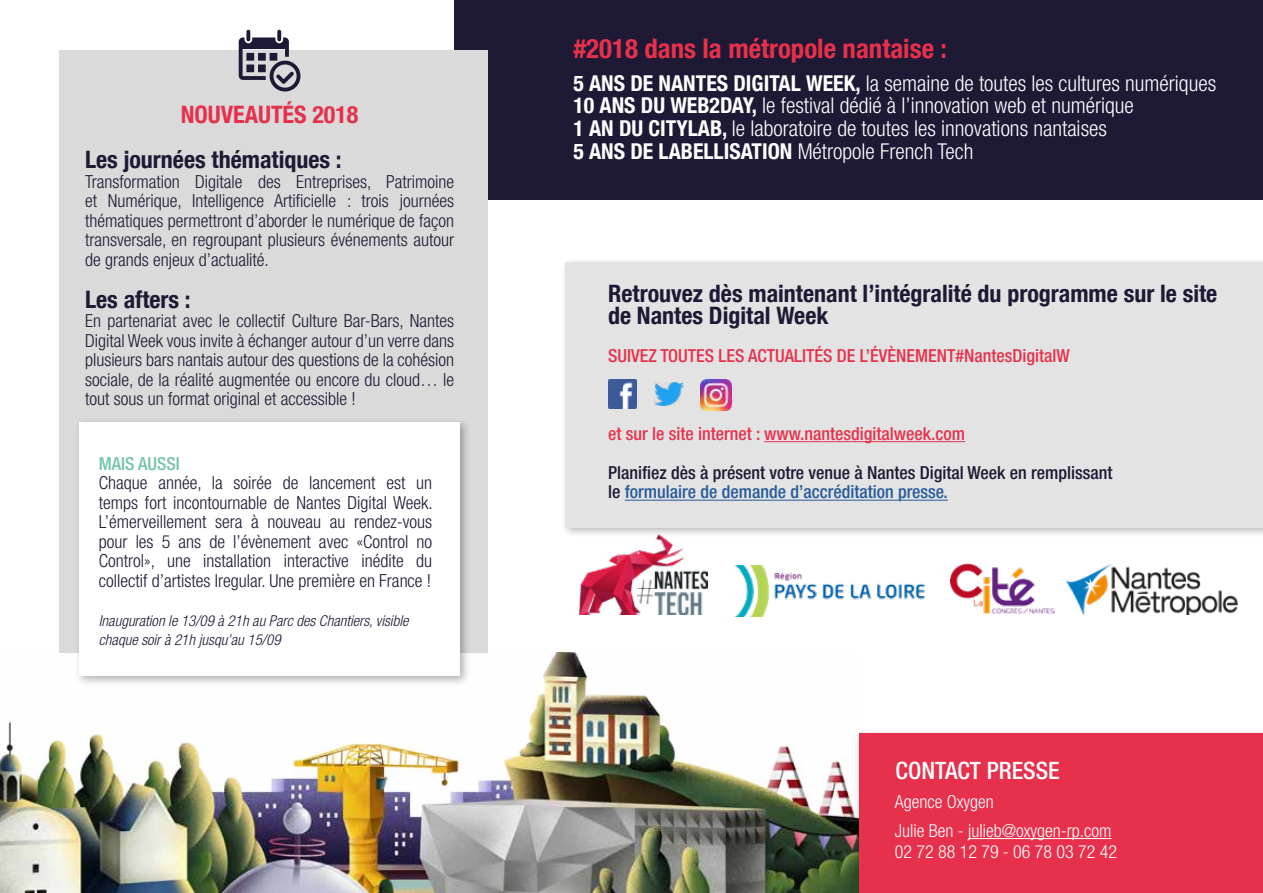
<style>
.page{position:relative;width:1263px;height:893px;background:#fff}
.page>*{position:absolute;margin:0;border:0;box-sizing:border-box;transform-origin:0 0}
.t1{font:700 condensed 26.85px "Helvetica Neue LT Com";color:#e7314c}
.t2{font:700 condensed 24px/22.5px "Helvetica Neue LT Com";color:#1e1934}
.t3{font:700 condensed 24px "Helvetica Neue LT Com";color:#e7314c}
.t4{font:500 condensed 24px "Helvetica Neue";color:#fff}
.t5{font:300 condensed 21.9px/22.8px "Helvetica Neue LT Com";color:#fff}
.t6{font:300 condensed 18px/19.5px "Helvetica Neue";color:#1e1934;text-align:justify}
.t7{font:500 condensed 18px/19.5px "Helvetica Neue";color:#1e1934}
.t8{font:500 condensed 18px "Helvetica Neue";color:#e7314c}
.t9{font:300 condensed 18px/28.5px "Helvetica Neue";color:#fff}
.t10{font:500 condensed 18px "Helvetica Neue";color:#75c3ab}
.t11{font:italic 300 condensed 15px/19.5px "Helvetica Neue";color:#1e1934}
.s1{font-weight:700}
.s2{color:#275b9b}
</style>
<div class="page">
<div style="left:560px;top:257px;width:703px;height:281px;background:#000;opacity:.3"></div>
<div style="left:566px;top:262px;width:697px;height:265px;background:#e3e3e3"></div>
<div style="left:454px;top:0;width:808px;height:200px;background:#1e1934"></div>
<div style="left:60px;top:50px;width:428px;height:603px;background:#dadada"></div>
<hr style="left:764px;top:441px;width:201px;height:1px;background:#e7314c">
<hr style="left:625px;top:500px;width:323px;height:1px;background:#275b9b">
<img style="left:608px;top:380px;width:29px;height:29px">
<img style="left:654px;top:382px;width:29px;height:24px">
<img style="left:701px;top:380px;width:31px;height:31px">
<img style="left:0;top:653px;width:854px;height:240px">
<div style="left:74px;top:417px;width:397px;height:270px;background:#000;opacity:.3"></div>
<div style="left:79px;top:422px;width:381px;height:254px;background:#fff"></div>
<img style="left:580px;top:534px;width:128px;height:81px">
<img style="left:950px;top:563px;width:104px;height:51px">
<img style="left:1066px;top:563px;width:172px;height:52px">
<img style="left:734px;top:566px;width:191px;height:51px">
<svg style="left:239px;top:30px;width:61px;height:62px"></svg>
<div style="left:854px;top:728px;width:409px;height:165px;background:#000;opacity:.3"></div>
<div style="left:859px;top:733px;width:404px;height:160px;background:#e7314c"></div>
<hr style="left:968px;top:838px;width:143px;height:1px;background:#fff">
<h2 class="t3" style="left:181px;top:101px;width:179px">NOUVEAUTÉS 2018</h2>
<h2 class="t2" style="left:85px;top:149px;width:258px">Les journées thématiques :</h2>
<p class="t6" style="left:85px;top:172px;width:371px">Transformation Digitale des Entreprises, Patrimoine et Numérique, Intelligence Artificielle : trois journées thématiques permettront d’aborder le numérique de façon transversale, en regroupant plusieurs événements autour de grands enjeux d’actualité.</p>
<h2 class="t2" style="left:85px;top:288px;width:107px">Les afters :</h2>
<p class="t6" style="left:85px;top:311px;width:371px">En partenariat avec le collectif Culture Bar-Bars, Nantes Digital Week vous invite à échanger autour d’un verre dans plusieurs bars nantais autour des questions de la cohésion sociale, de la réalité augmentée ou encore du cloud… le tout sous un format original et accessible !</p>
<p class="t10" style="left:99px;top:453px;width:83px">MAIS AUSSI</p>
<p class="t6" style="left:99px;top:473px;width:336px">Chaque année, la soirée de lancement est un temps fort incontournable de Nantes Digital Week.<br>L’émerveillement sera à nouveau au rendez-vous pour les 5 ans de l’évènement avec «Control no Control», une installation interactive inédite du collectif d’artistes Iregular. Une première en France !</p>
<p class="t11" style="left:99px;top:610px;width:311px">Inauguration le 13/09 à 21h au Parc des Chantiers, visible chaque soir à 21h jusqu’au 15/09</p>
<h1 class="t1" style="left:573px;top:32px;width:375px">#2018 dans la métropole nantaise :</h1>
<p class="t5" style="left:573px;top:71px;width:644px"><span class="s1">5 ANS DE NANTES DIGITAL WEEK,</span> la semaine de toutes les cultures numériques <span class="s1">10 ANS DU WEB2DAY,</span> le festival dédié à l’innovation web et numérique<br><span class="s1">1 AN DU CITYLAB,</span> le laboratoire de toutes les innovations nantaises<br><span class="s1">5 ANS DE LABELLISATION</span> Métropole French Tech</p>
<h2 class="t2" style="left:608px;top:282px;width:611px">Retrouvez dès maintenant l’intégralité du programme sur le site de Nantes Digital Week</h2>
<p class="t8" style="left:608px;top:345px;width:463px">SUIVEZ TOUTES LES ACTUALITÉS DE L’ÉVÈNEMENT#NantesDigitalW</p>
<p class="t8" style="left:608px;top:423px;width:358px">et sur le site internet : www.nantesdigitalweek.com</p>
<p class="t7" style="left:608px;top:462px;width:506px">Planifiez dès à présent votre venue à Nantes Digital Week en remplissant le <span class="s2">formulaire de demande d’accréditation presse.</span></p>
<h2 class="t4" style="left:896px;top:756px;width:166px">CONTACT PRESSE</h2>
<p class="t9" style="left:895px;top:787px;width:218px">Agence Oxygen<br>Julie Ben - julieb@oxygen-rp.com</p>
<p class="t9" style="left:895px;top:837px;width:223px">02 72 88 12 79 - 06 78 03 72 42</p>
</div>
